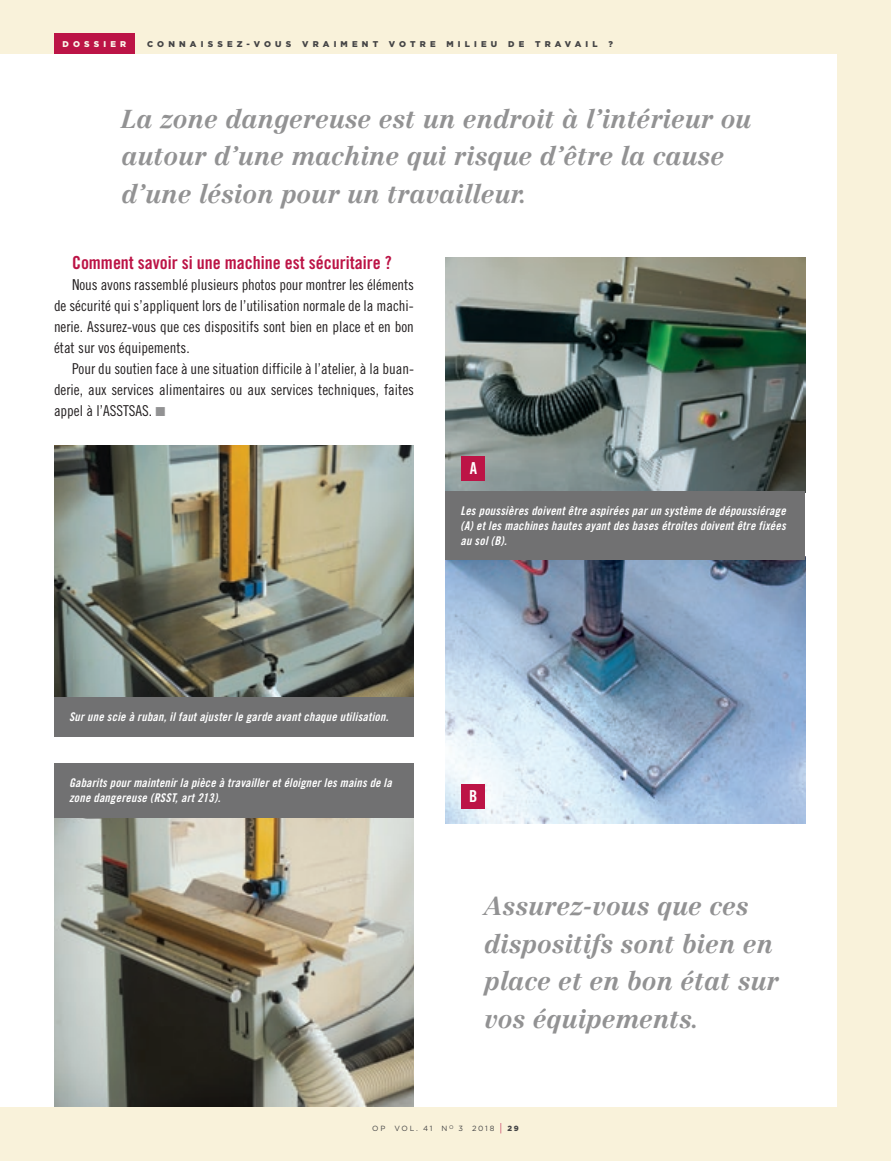
<style>
.page{position:relative;width:891px;height:1161px;background:#f9f2da}
.page>*{position:absolute;margin:0;border:0;box-sizing:border-box;transform-origin:0 0}
.DOSSIER-exergues{font:italic 700 25.5px/37.5px "Centennial";color:#929293}
.DOSSIER-titres{font:18px "Trade Gothic LT Pro Bd Cn 20";color:#bc1446}
.PHOTOS-legendes{font:16.5px "Trade Gothic LT Pro Bd Cn 20";color:#fff}
.t1{font:15px/21px "Trade Gothic LT Pro Cn 18";color:#231f20;text-align:justify}
.PHOTOS-legendes-2{font:12px/15px "Trade Gothic LT Pro Bd Cn 20 Obl";letter-spacing:.02em;color:#fff}
.t2{font:900 8.4px "Gotham";letter-spacing:.5em;color:#444445}
.t3{font:900 8.4px "Gotham";letter-spacing:.5em;color:#fbf8ec}
.t4{font:7.5px "Gotham";letter-spacing:.225em;color:#444445}
.s1{font-family:"European Pi Three";color:#929293}
.s2{font-size:11.25px;color:#bc1446}
.s3{font-weight:900}
</style>
<div class="page">
<div style="left:0;top:54px;width:837px;height:1053px;background:#fff"></div>
<div style="left:54px;top:34px;width:81px;height:20px;background:#bc1446"></div>
<img style="left:54px;top:446px;width:360px;height:252px">
<img style="left:54px;top:818px;width:360px;height:289px">
<img style="left:446px;top:257px;width:360px;height:234px">
<img style="left:446px;top:560px;width:360px;height:264px">
<div style="left:462px;top:456px;width:23px;height:24px;background:#bc1446"></div>
<div style="left:462px;top:784px;width:23px;height:24px;background:#bc1446"></div>
<div style="left:54px;top:763px;width:360px;height:55px;background:#717172"></div>
<div style="left:54px;top:698px;width:360px;height:39px;background:#717172"></div>
<div style="left:446px;top:491px;width:360px;height:69px;background:#717172"></div>
<p class="t3" style="left:62px;top:38px;width:65px">DOSSIER</p>
<p class="t2" style="left:147px;top:38px;width:146px">CONNAISSEZ-VOUS</p>
<p class="t2" style="left:302px;top:38px;width:78px">VRAIMENT</p>
<p class="t2" style="left:389px;top:38px;width:48px">VOTRE</p>
<p class="t2" style="left:446px;top:38px;width:52px">MILIEU</p>
<p class="t2" style="left:508px;top:38px;width:18px">D E</p>
<p class="t2" style="left:535px;top:38px;width:64px">TRAVAIL</p>
<p class="t2" style="left:608px;top:38px;width:6px">?</p>
<p class="DOSSIER-exergues" style="left:122px;top:100px;width:631px">La zone dangereuse est un endroit à l’intérieur ou autour d’une machine qui risque d’être la cause d’une lésion pour un travailleur.</p>
<p class="DOSSIER-titres" style="left:72px;top:252px;width:321px">Comment savoir si une machine est sécuritaire ?</p>
<p class="t1" style="left:54px;top:274px;width:362px;text-indent:18px">Nous avons rassemblé plusieurs photos pour montrer les éléments de sécurité qui s’appliquent lors de l’utilisation normale de la machi&shy;nerie. Assurez-vous que ces dispositifs sont bien en place et en bon état sur vos équipements.</p>
<p class="t1" style="left:54px;top:358px;width:362px;text-indent:18px">Pour du soutien face à une situation difficile à l’atelier, à la buan&shy;derie, aux services alimentaires ou aux services techniques, faites appel à l’ASSTSAS. <span class="s1">K</span></p>
<p class="PHOTOS-legendes" style="left:470px;top:458px;width:9px">A</p>
<p class="PHOTOS-legendes-2" style="left:460px;top:503px;width:327px;text-align:justify">Les poussières doivent être aspirées par un système de dépoussiérage (A) et les machines hautes ayant des bases étroites doivent être fixées au sol (B).</p>
<p class="PHOTOS-legendes-2" style="left:69px;top:710px;width:321px">Sur une scie à ruban, il faut ajuster le garde avant chaque utilisation.</p>
<p class="PHOTOS-legendes-2" style="left:69px;top:775px;width:324px">Gabarits pour maintenir la pièce à travailler et éloigner les mains de la zone dangereuse (RSST, art 213).</p>
<p class="PHOTOS-legendes" style="left:469px;top:786px;width:10px">B</p>
<p class="DOSSIER-exergues" style="left:484px;top:887px;width:266px">Assurez-vous que ces</p>
<p class="DOSSIER-exergues" style="left:484px;top:925px;width:296px">dispositifs sont bien en place et en bon état sur</p>
<p class="DOSSIER-exergues" style="left:484px;top:1000px;width:217px">vos équipements.</p>
<p class="t4" style="left:372px;top:1124px;width:148px">OP VOL. 41 N<sup>O</sup> 3 2018 <span class="s2">|</span> <span class="s3">29</span></p>
</div>
